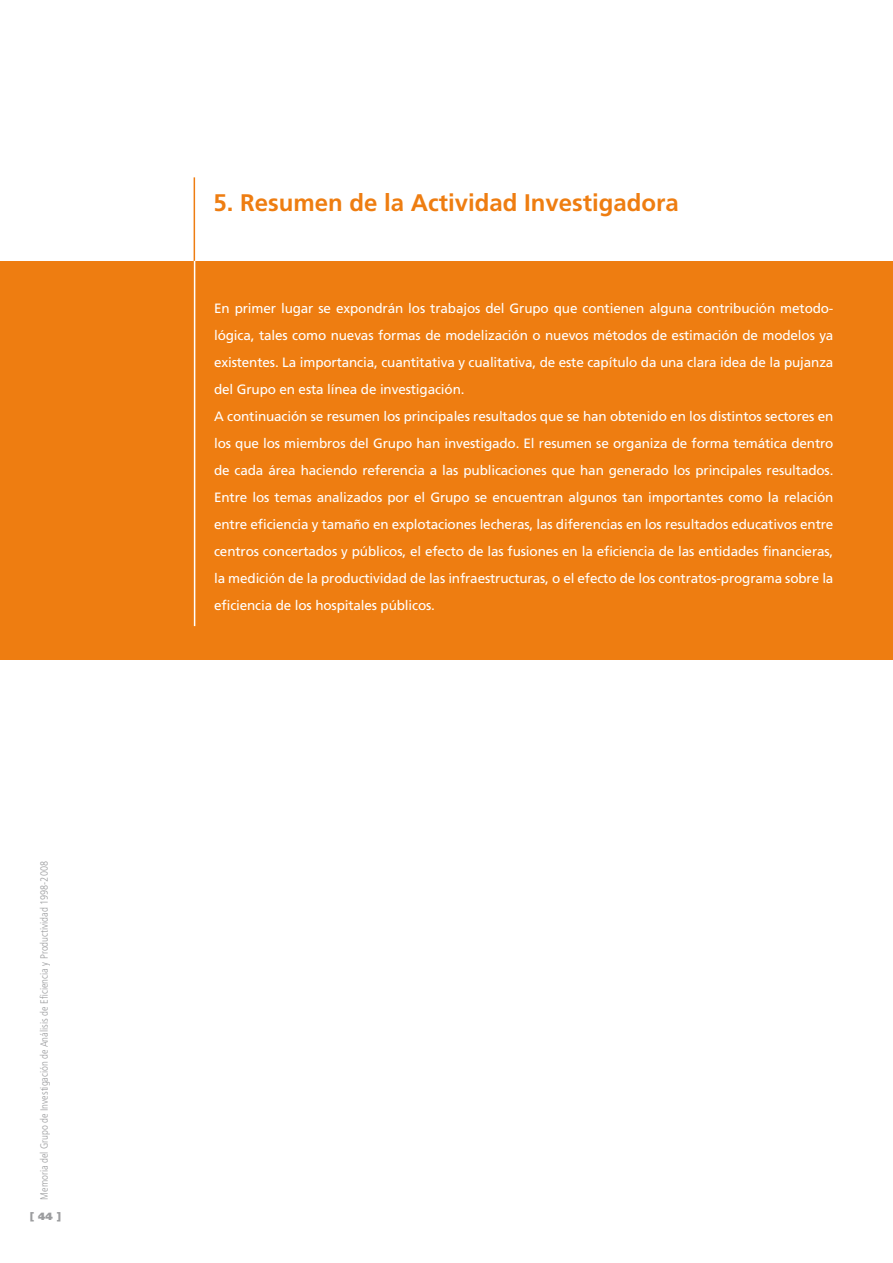
<style>
.page{position:relative;width:893px;height:1263px;background:#fff}
.page>*{position:absolute;margin:0;border:0;box-sizing:border-box;transform-origin:0 0}
.t1{font:700 24px "Frutiger LT Std";color:#ee7d11}
.t2{font:13.5px/27px "Frutiger LT Std";letter-spacing:-.01em;color:#fff}
.t3{font:300 condensed 10.5px "Frutiger LT Std";color:#9c9d9f}
.t4{font:900 10.5px "Frutiger LT Std";color:#9c9d9f}
</style>
<div class="page">
<hr style="left:194px;top:177px;width:1px;height:178px;background:#ee7d11">
<div style="left:0;top:261px;width:893px;height:399px;background:#ee7d11"></div>
<hr style="left:194px;top:261px;width:1px;height:365px;background:#fff">
<p class="t3" style="left:38px;top:1199px;width:340px;rotate:-90deg">Memoria del Grupo de Investigación de Análisis de Eficiencia y Productividad 1998-2008</p>
<p class="t4" style="left:30px;top:1210px;width:32px">[ 44 ]</p>
<h1 class="t1" style="left:213px;top:189px;width:467px">5. Resumen de la Actividad Investigadora</h1>
<p class="t2" style="left:214px;top:295px;width:621px">En primer lugar se expondrán los trabajos del Grupo que contienen alguna contribución metodo&shy;lógica, tales como nuevas formas de modelización o nuevos métodos de estimación de modelos ya existentes. La importancia, cuantitativa y cualitativa, de este capítulo da una clara idea de la pujanza del Grupo en esta línea de investigación.<br>A continuación se resumen los principales resultados que se han obtenido en los distintos sectores en los que los miembros del Grupo han investigado. El resumen se organiza de forma temática dentro de cada área haciendo referencia a las publicaciones que han generado los principales resultados.<br>Entre los temas analizados por el Grupo se encuentran algunos tan importantes como la relación entre eficiencia y tamaño en explotaciones lecheras, las diferencias en los resultados educativos entre centros concertados y públicos, el efecto de las fusiones en la eficiencia de las entidades financieras, la medición de la productividad de las infraestructuras, o el efecto de los contratos-programa sobre la eficiencia de los hospitales públicos.</p>
</div>
